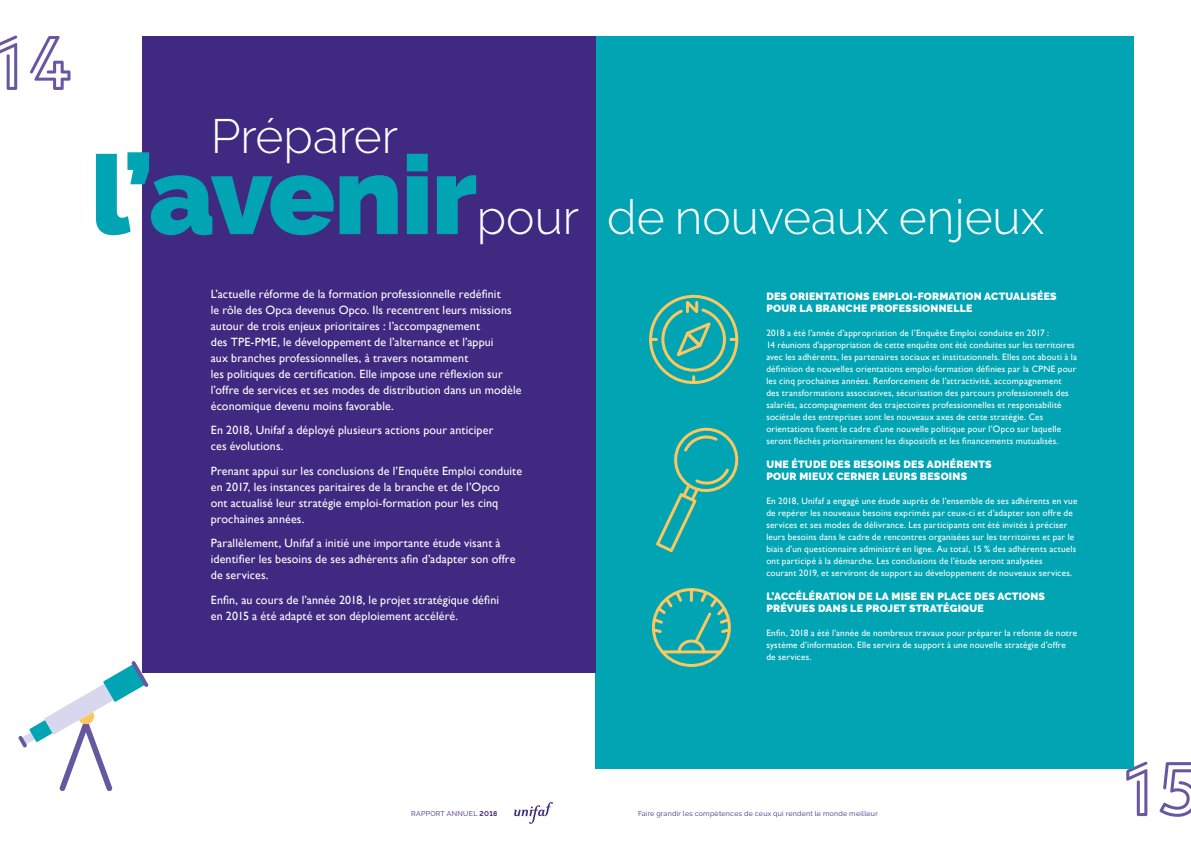
<style>
.page{position:relative;width:1191px;height:842px;background:#fff}
.page>*{position:absolute;margin:0;border:0;box-sizing:border-box;transform-origin:0 0}
.t1{font:900 110px "Raleway";letter-spacing:-.015em;color:#00a4b3}
.t2{font:72px "LIBRARY3 A Msoft";color:#66579f}
.t3{font:300 48px "Raleway";color:#fff}
.t4{font:12px/16px "Gill Sans";letter-spacing:.01em;color:#fff}
.t5{font:900 10.5px/12px "Raleway";letter-spacing:.025em;color:#fff}
.t6{font:9.2px/12px "Gill Sans";letter-spacing:.02em;color:#fff}
.t7{font:7px "Raleway";letter-spacing:.04em;color:#3f2981}
.s1{font-weight:700}
</style>
<div class="page">
<svg style="left:514px;top:802px;width:39px;height:22px"></svg>
<div style="left:595px;top:36px;width:539px;height:732px;background:#00a4b3"></div>
<div style="left:142px;top:36px;width:453px;height:636px;background:#3f2981"></div>
<svg style="left:18px;top:661px;width:130px;height:130px"></svg>
<svg style="left:649px;top:294px;width:90px;height:91px"></svg>
<svg style="left:656px;top:427px;width:83px;height:125px"></svg>
<svg style="left:652px;top:588px;width:79px;height:79px"></svg>
<h2 class="t2" style="left:-10px;top:18px;width:86px">14</h2>
<h3 class="t3" style="left:211px;top:108px;width:189px">Préparer</h3>
<h1 class="t1" style="left:91px;top:132px;width:388px">l’avenir</h1>
<h3 class="t3" style="left:477px;top:189px;width:569px">pour de nouveaux enjeux</h3>
<p class="t4" style="left:211px;top:285px;width:312px">L’actuelle réforme de la formation professionnelle redéfinit<br>le rôle des Opca devenus Opco. Ils recentrent leurs missions autour de trois enjeux prioritaires : l’accompagnement<br>des TPE-PME, le développement de l’alternance et l’appui<br>aux branches professionnelles, à travers notamment<br>les politiques de certification. Elle impose une réflexion sur l’offre de services et ses modes de distribution dans un modèle économique devenu moins favorable.</p>
<h3 class="t4" style="left:211px;top:422px;width:284px">En 2018, Unifaf a déployé plusieurs actions pour anticiper ces évolutions.</h3>
<h3 class="t4" style="left:211px;top:462px;width:313px">Prenant appui sur les conclusions de l’Enquête Emploi conduite en 2017, les instances paritaires de la branche et de l’Opco<br>ont actualisé leur stratégie emploi-formation pour les cinq prochaines années.</h3>
<h3 class="t4" style="left:211px;top:535px;width:306px">Parallèlement, Unifaf a initié une importante étude visant à identifier les besoins de ses adhérents afin d’adapter son offre de services.</h3>
<h3 class="t4" style="left:211px;top:591px;width:290px">Enfin, au cours de l’année 2018, le projet stratégique défini en 2015 a été adapté et son déploiement accéléré.</h3>
<p class="t5" style="left:766px;top:290px;width:292px">DES ORIENTATIONS EMPLOI-FORMATION ACTUALISÉES<br>POUR LA BRANCHE PROFESSIONNELLE</p>
<p class="t6" style="left:766px;top:327px;width:312px">2018 a été l’année d’appropriation de l’Enquête Emploi conduite en 2017 :<br>14 réunions d’appropriation de cette enquête ont été conduites sur les territoires avec les adhérents, les partenaires sociaux et institutionnels. Elles ont abouti à la définition de nouvelles orientations emploi-formation définies par la CPNE pour les cinq prochaines années. Renforcement de l’attractivité, accompagnement<br>des transformations associatives, sécurisation des parcours professionnels des salariés, accompagnement des trajectoires professionnelles et responsabilité sociétale des entreprises sont les nouveaux axes de cette stratégie. Ces orientations fixent le cadre d’une nouvelle politique pour l’Opco sur laquelle seront fléchés prioritairement les dispositifs et les financements mutualisés.</p>
<p class="t5" style="left:766px;top:458px;width:227px">UNE ÉTUDE DES BESOINS DES ADHÉRENTS<br>POUR MIEUX CERNER LEURS BESOINS</p>
<p class="t6" style="left:766px;top:495px;width:312px">En 2018, Unifaf a engagé une étude auprès de l’ensemble de ses adhérents en vue de repérer les nouveaux besoins exprimés par ceux-ci et d’adapter son offre de services et ses modes de délivrance. Les participants ont été invités à préciser leurs besoins dans le cadre de rencontres organisées sur les territoires et par le biais d’un questionnaire administré en ligne. Au total, 15 % des adhérents actuels ont participé à la démarche. Les conclusions de l’étude seront analysées<br>courant 2019, et serviront de support au développement de nouveaux services.</p>
<p class="t5" style="left:766px;top:590px;width:280px">L’ACCÉLÉRATION DE LA MISE EN PLACE DES ACTIONS<br>PRÉVUES DANS LE PROJET STRATÉGIQUE</p>
<p class="t6" style="left:766px;top:627px;width:312px">Enfin, 2018 a été l’année de nombreux travaux pour préparer la refonte de notre système d’information. Elle servira de support à une nouvelle stratégie d’offre de services.</p>
<p class="t7" style="left:411px;top:809px;width:88px">RAPPORT ANNUEL <span class="s1">2018</span></p>
<p class="t7" style="left:638px;top:809px;width:241px">Faire grandir les compétences de ceux qui rendent le monde meilleur</p>
<h2 class="t2" style="left:1120px;top:744px;width:84px">15</h2>
</div>
